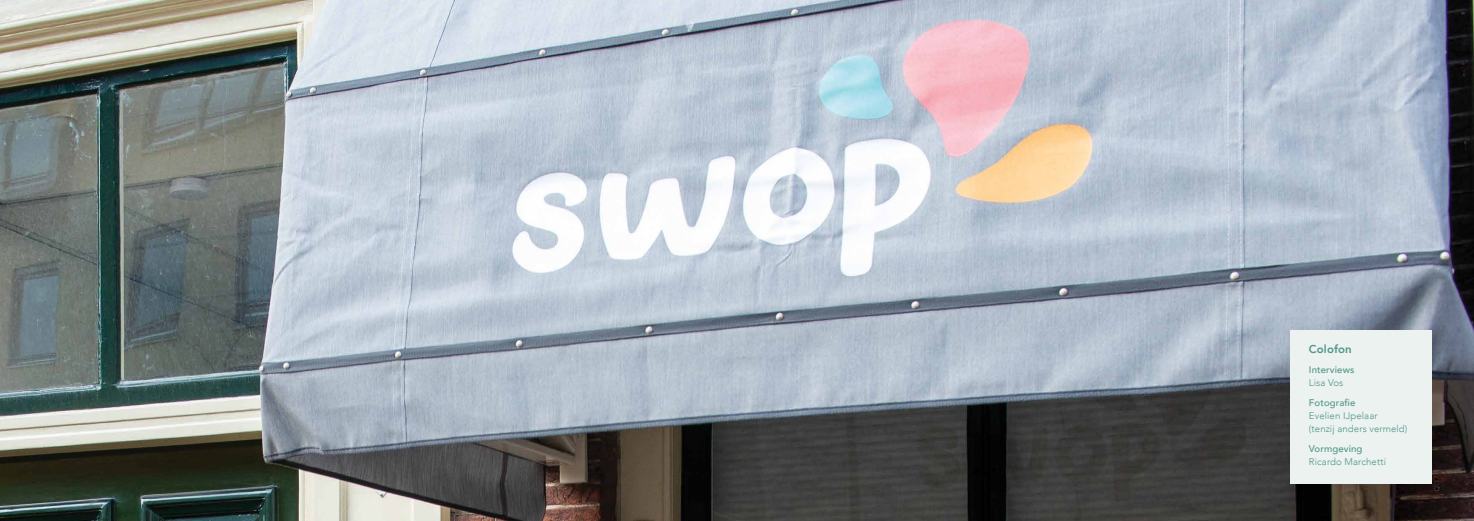
<style>
.page{position:relative;width:1474px;height:521px;background:#fff}
.page>*{position:absolute;margin:0;border:0;box-sizing:border-box;transform-origin:0 0}
.t1{font:800 11.38px "Avenir";letter-spacing:.01em;color:#529588}
.t2{font:300 9.62px/13.1px "Avenir";letter-spacing:.01em;color:#529588}
.t3{font:500 9.62px "Avenir";letter-spacing:.01em;color:#529588}
</style>
<div class="page">
<img style="left:0;top:0;width:1473px;height:521px">
<div style="left:1290px;top:330px;width:141px;height:154px;background:#ebf2f0"></div>
<p class="t1" style="left:1308px;top:340px;width:44px">Colofon</p>
<p class="t3" style="left:1308px;top:361px;width:47px">Interviews</p>
<p class="t2" style="left:1308px;top:376px;width:36px">Lisa Vos</p>
<p class="t3" style="left:1308px;top:394px;width:48px">Fotografie</p>
<p class="t2" style="left:1308px;top:409px;width:100px">Evelien IJpelaar<br>(tenzij anders vermeld)</p>
<p class="t3" style="left:1308px;top:440px;width:55px">Vormgeving</p>
<p class="t2" style="left:1308px;top:455px;width:78px">Ricardo Marchetti</p>
</div>
